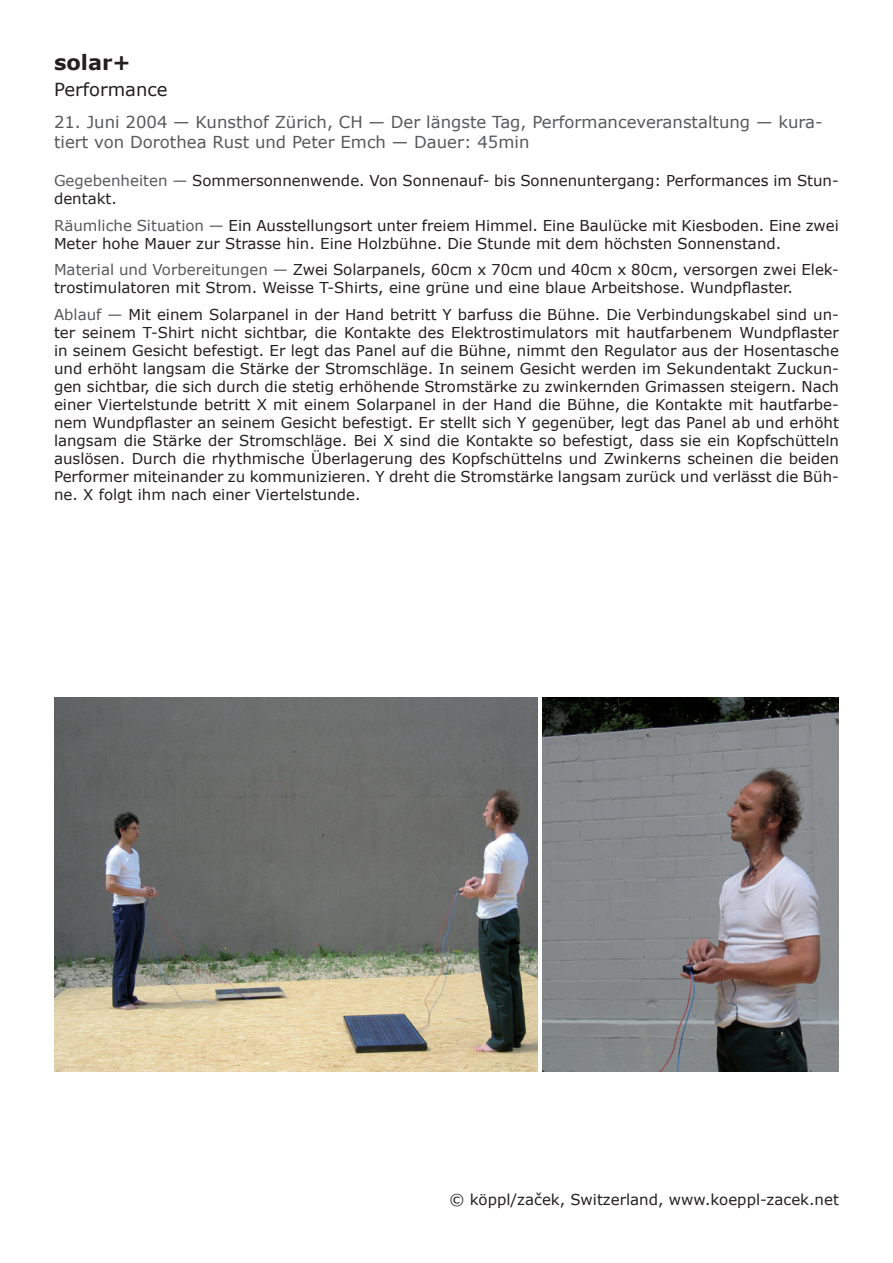
<style>
.page{position:relative;width:893px;height:1263px;background:#fff}
.page>*{position:absolute;margin:0;border:0;box-sizing:border-box;transform-origin:0 0}
.t1{font:700 21px "Verdana";color:#231f20}
.t2{font:18px "Verdana";color:#231f20}
.t3{font:16.5px/19.8px "Verdana";color:#57585a}
.t4{font:15px/18px "Verdana";color:#231f20}
.s1{color:#57585a}
</style>
<div class="page">
<img style="left:54px;top:697px;width:483px;height:374px">
<img style="left:542px;top:697px;width:297px;height:374px">
<h1 class="t1" style="left:54px;top:49px;width:78px">solar+</h1>
<p class="t2" style="left:54px;top:78px;width:115px">Performance</p>
<p class="t3" style="left:54px;top:113px;width:770px">21. Juni 2004 — Kunsthof Zürich, CH — Der längste Tag, Performanceveranstaltung — kura&shy;tiert von Dorothea Rust und Peter Emch — Dauer: 45min</p>
<p class="t4" style="left:54px;top:172px;width:786px"><span class="s1">Gegebenheiten —</span> Sommersonnenwende. Von Sonnenauf- bis Sonnenuntergang: Performances im Stun&shy;dentakt.</p>
<p class="t4" style="left:54px;top:216px;width:786px"><span class="s1">Räumliche Situation —</span> Ein Ausstellungsort unter freiem Himmel. Eine Baulücke mit Kiesboden. Eine zwei<br>Meter hohe Mauer zur Strasse hin. Eine Holzbühne. Die Stunde mit dem höchsten Sonnenstand.</p>
<p class="t4" style="left:54px;top:261px;width:786px"><span class="s1">Material und Vorbereitungen —</span> Zwei Solarpanels, 60cm x 70cm und 40cm x 80cm, versorgen zwei Elek&shy;trostimulatoren mit Strom. Weisse T-Shirts, eine grüne und eine blaue Arbeitshose. Wundpflaster.</p>
<p class="t4" style="left:54px;top:305px;width:786px;text-align:justify"><span class="s1">Ablauf —</span> Mit einem Solarpanel in der Hand betritt Y barfuss die Bühne. Die Verbindungskabel sind un&shy;ter seinem T-Shirt nicht sichtbar, die Kontakte des Elektrostimulators mit hautfarbenem Wundpflaster in seinem Gesicht befestigt. Er legt das Panel auf die Bühne, nimmt den Regulator aus der Hosentasche und erhöht langsam die Stärke der Stromschläge. In seinem Gesicht werden im Sekundentakt Zuckun&shy;gen sichtbar, die sich durch die stetig erhöhende Stromstärke zu zwinkernden Grimassen steigern. Nach einer Viertelstunde betritt X mit einem Solarpanel in der Hand die Bühne, die Kontakte mit hautfarbe&shy;nem Wundpflaster an seinem Gesicht befestigt. Er stellt sich Y gegenüber, legt das Panel ab und erhöht langsam die Stärke der Stromschläge. Bei X sind die Kontakte so befestigt, dass sie ein Kopfschütteln auslösen. Durch die rhythmische Überlagerung des Kopfschüttelns und Zwinkerns scheinen die beiden Performer miteinander zu kommunizieren. Y dreht die Stromstärke langsam zurück und verlässt die Büh&shy;ne. X folgt ihm nach einer Viertelstunde.</p>
<p class="t4" style="left:449px;top:1190px;width:391px">© köppl/začek, Switzerland, www.koeppl-zacek.net</p>
</div>
